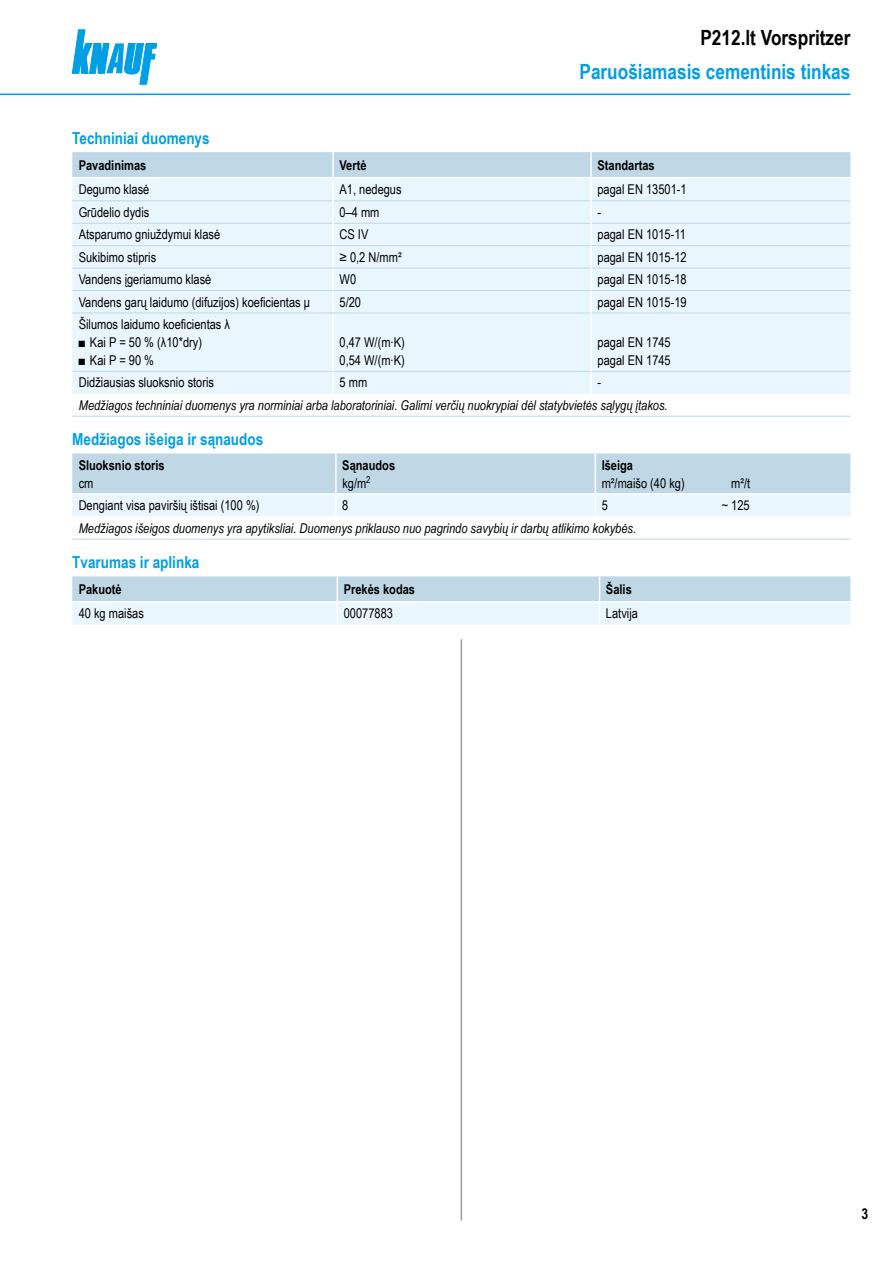
<style>
.page{position:relative;width:893px;height:1263px;background:#fff}
.page>*{position:absolute;margin:0;border:0;box-sizing:border-box;transform-origin:0 0}
.t1{font:700 21px "Arial Narrow";color:#009ee3}
.t2{font:700 21px "Arial Narrow";color:#000}
.t3{font:700 16.5px "Arial Narrow";color:#009ee3}
.t4{font:700 15px "Arial Narrow";color:#000}
.t5{font:13.5px/18px "Arial Narrow";color:#000}
.t6{font:italic 13.5px "Arial Narrow";color:#000}
.t7{font:700 13.5px "Arial Narrow";color:#000}
</style>
<div class="page">
<svg style="left:72px;top:30px;width:85px;height:54px"></svg>
<hr style="left:0;top:94px;width:850px;height:1px;background:#009ee3">
<hr style="left:461px;top:639px;width:1px;height:581px;background:#9c9c9d">
<div style="left:72px;top:152px;width:778px;height:25px;background:#c0d8e6"></div>
<div style="left:72px;top:178px;width:778px;height:216px;background:#eaf6fe"></div>
<hr style="left:334px;top:200px;width:256px;height:1px;background:#c0d8e6">
<hr style="left:592px;top:200px;width:258px;height:1px;background:#c0d8e6">
<hr style="left:334px;top:223px;width:256px;height:1px;background:#c0d8e6">
<hr style="left:72px;top:416px;width:261px;height:1px;background:#c0d8e6">
<hr style="left:333px;top:416px;width:258px;height:1px;background:#c0d8e6">
<hr style="left:591px;top:416px;width:259px;height:1px;background:#c0d8e6">
<hr style="left:72px;top:200px;width:260px;height:1px;background:#c0d8e6">
<hr style="left:72px;top:223px;width:260px;height:1px;background:#c0d8e6">
<hr style="left:332px;top:178px;width:2px;height:23px;background:#fff">
<hr style="left:332px;top:201px;width:2px;height:22px;background:#fff">
<hr style="left:332px;top:223px;width:2px;height:22px;background:#fff">
<hr style="left:332px;top:246px;width:2px;height:22px;background:#fff">
<hr style="left:332px;top:268px;width:2px;height:22px;background:#fff">
<hr style="left:332px;top:291px;width:2px;height:22px;background:#fff">
<hr style="left:332px;top:313px;width:2px;height:58px;background:#fff">
<hr style="left:590px;top:371px;width:2px;height:23px;background:#fff">
<hr style="left:592px;top:223px;width:258px;height:1px;background:#c0d8e6">
<hr style="left:592px;top:245px;width:258px;height:1px;background:#c0d8e6">
<hr style="left:592px;top:268px;width:258px;height:1px;background:#c0d8e6">
<hr style="left:592px;top:290px;width:258px;height:1px;background:#c0d8e6">
<hr style="left:592px;top:313px;width:258px;height:1px;background:#c0d8e6">
<hr style="left:592px;top:371px;width:258px;height:1px;background:#c0d8e6">
<hr style="left:590px;top:178px;width:2px;height:23px;background:#fff">
<hr style="left:590px;top:201px;width:2px;height:22px;background:#fff">
<hr style="left:590px;top:223px;width:2px;height:23px;background:#fff">
<hr style="left:590px;top:246px;width:2px;height:22px;background:#fff">
<hr style="left:590px;top:268px;width:2px;height:22px;background:#fff">
<hr style="left:590px;top:290px;width:2px;height:23px;background:#fff">
<hr style="left:590px;top:313px;width:2px;height:58px;background:#fff">
<hr style="left:333px;top:245px;width:257px;height:1px;background:#c0d8e6">
<hr style="left:333px;top:268px;width:257px;height:1px;background:#c0d8e6">
<hr style="left:333px;top:290px;width:257px;height:1px;background:#c0d8e6">
<hr style="left:333px;top:313px;width:257px;height:1px;background:#c0d8e6">
<hr style="left:334px;top:371px;width:256px;height:1px;background:#c0d8e6">
<hr style="left:72px;top:245px;width:261px;height:1px;background:#c0d8e6">
<hr style="left:72px;top:268px;width:261px;height:1px;background:#c0d8e6">
<hr style="left:72px;top:290px;width:261px;height:1px;background:#c0d8e6">
<hr style="left:72px;top:313px;width:261px;height:1px;background:#c0d8e6">
<hr style="left:72px;top:371px;width:260px;height:1px;background:#c0d8e6">
<hr style="left:332px;top:152px;width:2px;height:26px;background:#fff">
<hr style="left:590px;top:152px;width:2px;height:26px;background:#fff">
<hr style="left:332px;top:371px;width:2px;height:23px;background:#fff">
<hr style="left:72px;top:539px;width:264px;height:1px;background:#c0d8e6">
<hr style="left:336px;top:539px;width:259px;height:1px;background:#c0d8e6">
<hr style="left:595px;top:539px;width:255px;height:1px;background:#c0d8e6">
<svg style="left:72px;top:453px;width:778px;height:63px;background:#cfe2ee"></svg>
<hr style="left:337px;top:493px;width:258px;height:2px;background:#fff">
<hr style="left:596px;top:493px;width:254px;height:2px;background:#fff">
<hr style="left:335px;top:453px;width:2px;height:25px;background:#fff">
<hr style="left:335px;top:494px;width:2px;height:23px;background:#fff">
<svg style="left:72px;top:576px;width:778px;height:49px;background:#d4e6f1"></svg>
<hr style="left:72px;top:601px;width:265px;height:2px;background:#fff">
<hr style="left:338px;top:601px;width:261px;height:2px;background:#fff">
<hr style="left:600px;top:601px;width:250px;height:2px;background:#fff">
<h1 class="t2" style="left:700px;top:22px;width:151px">P212.lt Vorspritzer</h1>
<h1 class="t1" style="left:580px;top:56px;width:272px">Paruošiamasis cementinis tinkas</h1>
<p class="t3" style="left:72px;top:125px;width:139px">Techniniai duomenys</p>
<p class="t7" style="left:79px;top:155px;width:69px">Pavadinimas</p>
<p class="t7" style="left:339px;top:155px;width:29px">Vertė</p>
<p class="t7" style="left:597px;top:155px;width:59px">Standartas</p>
<p class="t5" style="left:79px;top:180px;width:72px">Degumo klasė</p>
<p class="t5" style="left:339px;top:180px;width:64px">A1, nedegus</p>
<p class="t5" style="left:597px;top:180px;width:91px">pagal EN 13501-1</p>
<p class="t5" style="left:79px;top:203px;width:72px">Grūdelio dydis</p>
<p class="t5" style="left:339px;top:203px;width:41px">0–4 mm</p>
<p class="t5" style="left:597px;top:203px;width:5px">-</p>
<p class="t5" style="left:79px;top:225px;width:143px">Atsparumo gniuždymui klasė</p>
<p class="t5" style="left:339px;top:225px;width:30px">CS IV</p>
<p class="t5" style="left:597px;top:225px;width:90px">pagal EN 1015-11</p>
<p class="t5" style="left:79px;top:247px;width:79px">Sukibimo stipris</p>
<p class="t5" style="left:340px;top:247px;width:64px">≥ 0,2 N/mm²</p>
<p class="t5" style="left:597px;top:247px;width:91px">pagal EN 1015-12</p>
<p class="t5" style="left:79px;top:270px;width:134px">Vandens įgeriamumo klasė</p>
<p class="t5" style="left:340px;top:270px;width:18px">W0</p>
<p class="t5" style="left:597px;top:270px;width:91px">pagal EN 1015-18</p>
<p class="t5" style="left:79px;top:292px;width:233px">Vandens garų laidumo (difuzijos) koeficientas μ</p>
<p class="t5" style="left:340px;top:292px;width:23px">5/20</p>
<p class="t5" style="left:597px;top:292px;width:91px">pagal EN 1015-19</p>
<p class="t5" style="left:79px;top:315px;width:153px">Šilumos laidumo koeficientas λ</p>
<p class="t5" style="left:79px;top:333px;width:125px">■ Kai P = 50 % (λ10*dry)</p>
<p class="t5" style="left:79px;top:351px;width:77px">■ Kai P = 90 %</p>
<p class="t5" style="left:340px;top:333px;width:67px">0,47 W/(m∙K)<br>0,54 W/(m∙K)</p>
<p class="t5" style="left:598px;top:333px;width:75px">pagal EN 1745 pagal EN 1745</p>
<p class="t5" style="left:79px;top:373px;width:137px">Didžiausias sluoksnio storis</p>
<p class="t5" style="left:340px;top:373px;width:29px">5 mm</p>
<p class="t5" style="left:598px;top:373px;width:5px">-</p>
<p class="t6" style="left:79px;top:396px;width:590px">Medžiagos techniniai duomenys yra norminiai arba laboratoriniai. Galimi verčių nuokrypiai dėl statybvietės sąlygų įtakos.</p>
<p class="t3" style="left:72px;top:427px;width:193px">Medžiagos išeiga ir sąnaudos</p>
<p class="t7" style="left:79px;top:454px;width:88px">Sluoksnio storis</p>
<p class="t7" style="left:342px;top:454px;width:54px">Sąnaudos</p>
<p class="t7" style="left:602px;top:454px;width:33px">Išeiga</p>
<p class="t5" style="left:79px;top:473px;width:16px">cm</p>
<p class="t5" style="left:342px;top:473px;width:30px">kg/m<sup>2</sup></p>
<p class="t5" style="left:602px;top:473px;width:85px">m²/maišo (40 kg)</p>
<p class="t5" style="left:731px;top:473px;width:21px">m²/t</p>
<p class="t5" style="left:79px;top:496px;width:182px">Dengiant visa paviršių ištisai (100 %)</p>
<p class="t5" style="left:342px;top:496px;width:8px">8</p>
<p class="t5" style="left:602px;top:496px;width:8px">5</p>
<p class="t5" style="left:722px;top:496px;width:30px">~ 125</p>
<p class="t6" style="left:79px;top:519px;width:559px">Medžiagos išeigos duomenys yra apytiksliai. Duomenys priklauso nuo pagrindo savybių ir darbų atlikimo kokybės.</p>
<p class="t3" style="left:72px;top:550px;width:129px">Tvarumas ir aplinka</p>
<p class="t7" style="left:79px;top:579px;width:45px">Pakuotė</p>
<p class="t7" style="left:344px;top:579px;width:73px">Prekės kodas</p>
<p class="t7" style="left:606px;top:579px;width:27px">Šalis</p>
<p class="t5" style="left:79px;top:604px;width:67px">40 kg maišas</p>
<p class="t5" style="left:344px;top:604px;width:51px">00077883</p>
<p class="t5" style="left:606px;top:604px;width:33px">Latvija</p>
<p class="t4" style="left:861px;top:1202px;width:8px">3</p>
</div>
